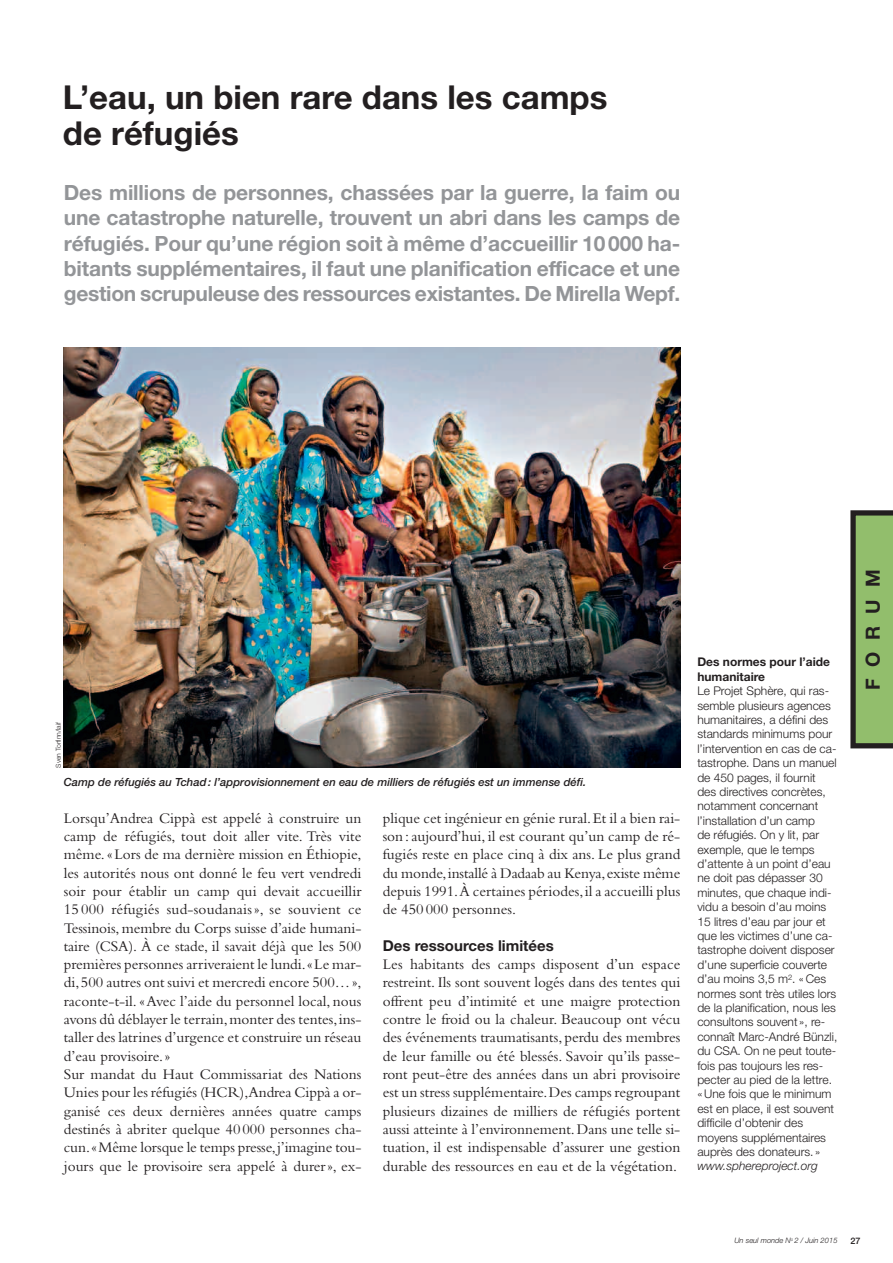
<style>
.page{position:relative;width:893px;height:1263px;background:#fff}
.page>*{position:absolute;margin:0;border:0;box-sizing:border-box;transform-origin:0 0}
.t1{font:700 33px/36px "Helvetica Neue";color:#231f20}
.t2{font:700 21px/25.2px "Helvetica Neue";letter-spacing:-.015em;color:#939598;text-align:justify}
.t3{font:700 19.5px "Helvetica Neue";letter-spacing:.61em;color:#231f20}
.t4{font:15.3px/18.3px "Bembo";color:#231f20;text-align:justify}
.t5{font:700 15px "Helvetica Neue";color:#231f20}
.t6{font:300 12px/14.4px "Helvetica Neue";color:#231f20}
.t7{font:700 12px/14.4px "Helvetica Neue";color:#231f20}
.t8{font:italic 300 12px "Helvetica Neue";color:#231f20}
.t9{font:italic 500 11.25px "Helvetica Neue";color:#231f20}
.t10{font:500 9px "Helvetica Neue";color:#231f20}
.t11{font:italic 300 7.5px "Helvetica Neue";color:#231f20}
.t12{font:300 6.75px "Helvetica Neue";color:#231f20}
</style>
<div class="page">
<svg style="left:850px;top:510px;width:43px;height:238px;background:#81a561"></svg>
<img style="left:64px;top:348px;width:616px;height:419px">
<h1 class="t1" style="left:63px;top:82px;width:546px">L’eau, un bien rare dans les camps de réfugiés</h1>
<p class="t2" style="left:64px;top:182px;width:618px">Des millions de personnes, chassées par la guerre, la faim ou une catastrophe naturelle, trouvent un abri dans les camps de réfugiés. Pour qu’une région soit à même d’accueillir 10000 ha&shy;bitants supplémentaires, il faut une planification efficace et une gestion scrupuleuse des ressources existantes. De Mirella Wepf.</p>
<p class="t12" style="left:56px;top:767px;width:47px;rotate:-90deg">Sven Torfinn/laif</p>
<p class="t9" style="left:64px;top:778px;width:524px">Camp de réfugiés au Tchad: l’approvisionnement en eau de milliers de réfugiés est un immense défi.</p>
<p class="t4" style="left:64px;top:810px;width:299px;text-align:left">Lorsqu’Andrea Cippà est appelé à construire un camp de réfugiés, tout doit aller vite. Très vite même.«Lors de ma dernière mission en Éthiopie, les autorités nous ont donné le feu vert vendredi soir pour établir un camp qui devait accueillir 15 000 réfugiés sud-soudanais», se souvient ce Tessinois,membre du Corps suisse d’aide humani&shy;taire (CSA). À ce stade, il savait déjà que les 500 premières personnes arriveraient le lundi.«Le mar&shy;di,500 autres ont suivi et mercredi encore 500…», raconte-t-il. «Avec l’aide du personnel local, nous avons dû déblayer le terrain,monter des tentes,ins&shy;taller des latrines d’urgence et construire un réseau d’eau provisoire.»<br>Sur mandat du Haut Commissariat des Nations Unies pour les réfugiés (HCR),Andrea Cippà a or&shy;ganisé ces deux dernières années quatre camps destinés à abriter quelque 40000 personnes cha&shy;cun.«Même lorsque le temps presse,j’imagine tou&shy;jours que le provisoire sera appelé à durer», ex-</p>
<p class="t4" style="left:383px;top:810px;width:299px">plique cet ingénieur en génie rural.Et il a bien rai&shy;son:aujourd’hui, il est courant qu’un camp de ré&shy;fugiés reste en place cinq à dix ans. Le plus grand du monde,installé à Dadaab au Kenya,existe même depuis 1991.À certaines périodes,il a accueilli plus de 450000 personnes.</p>
<p class="t5" style="left:383px;top:940px;width:173px">Des ressources limitées</p>
<p class="t4" style="left:383px;top:957px;width:299px">Les habitants des camps disposent d’un espace restreint. Ils sont souvent logés dans des tentes qui offrent peu d’intimité et une maigre protection contre le froid ou la chaleur. Beaucoup ont vécu des événements traumatisants, perdu des membres de leur famille ou été blessés. Savoir qu’ils passe&shy;ront peut-être des années dans un abri provisoire est un stress supplémentaire.Des camps regroupant plusieurs dizaines de milliers de réfugiés portent aussi atteinte à l’environnement.Dans une telle si&shy;tuation, il est indispensable d’assurer une gestion durable des ressources en eau et de la végétation.</p>
<p class="t7" style="left:697px;top:656px;width:134px">Des normes pour l’aide humanitaire</p>
<p class="t6" style="left:697px;top:685px;width:142px">Le Projet Sphère, qui ras&shy;semble plusieurs agences humanitaires, a défini des standards minimums pour l’intervention en cas de ca&shy;tastrophe. Dans un manuel de 450 pages, il fournit des directives concrètes, notamment concernant l’installation d’un camp<br>de réfugiés. On y lit, par exemple, que le temps d’attente à un point d’eau ne doit pas dépasser 30 minutes, que chaque indi&shy;vidu a besoin d’au moins<br>15 litres d’eau par jour et que les victimes d’une ca&shy;tastrophe doivent disposer d’une superficie couverte d’au moins 3,5 m<sup>2</sup>. «Ces normes sont très utiles lors de la planification, nous les consultons souvent », re&shy;connaît Marc-André Bünzli, du CSA. On ne peut toute&shy;fois pas toujours les res&shy;pecter au pied de la lettre. «Une fois que le minimum est en place, il est souvent difficile d’obtenir des moyens supplémentaires auprès des donateurs. »</p>
<p class="t8" style="left:697px;top:1162px;width:122px">www.sphereproject.org</p>
<p class="t3" style="left:866px;top:690px;width:122px;rotate:-90deg">FORUM</p>
<p class="t11" style="left:734px;top:1238px;width:105px">Un seul monde N<sup>o</sup> 2 / Juin 2015</p>
<p class="t10" style="left:850px;top:1237px;width:12px">27</p>
</div>
